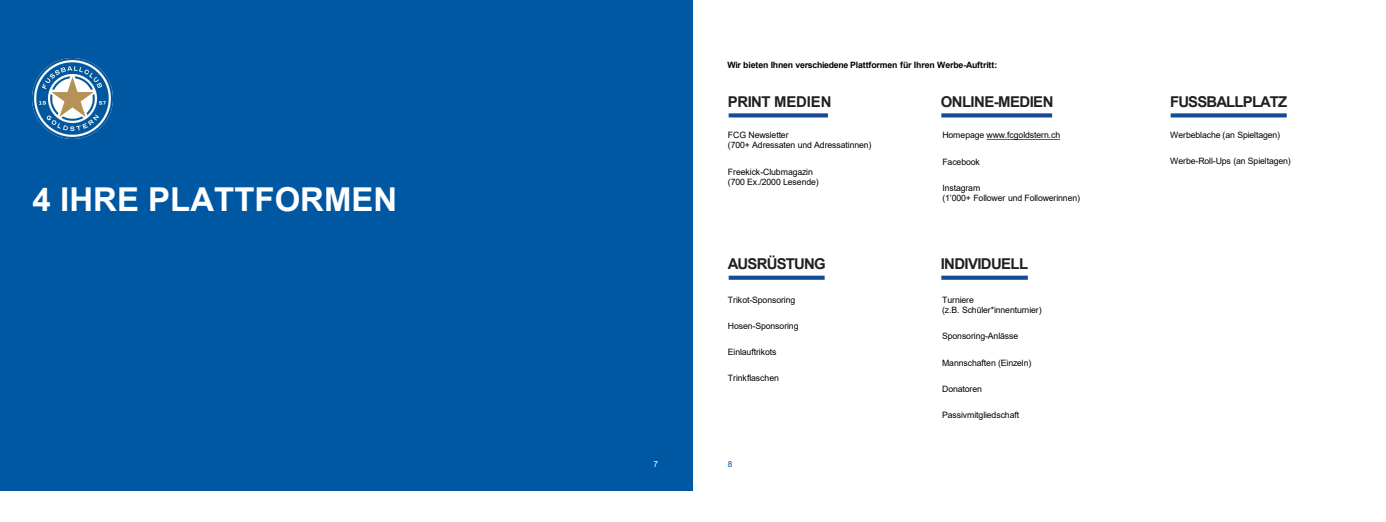
<style>
.page{position:relative;width:1386px;height:522px;background:#fff}
.page>*{position:absolute;margin:0;border:0;box-sizing:border-box;transform-origin:0 0}
.t1{font:700 32.9px "Arial";letter-spacing:.005em;color:#fff}
.t2{font:700 14.88px "Arial";letter-spacing:-.04em;color:#231f20}
.t3{font:700 14.88px "Arial";letter-spacing:-.01em;color:#231f20}
.t4{font:8.75px/10.5px "Arial";letter-spacing:-.015em;color:#000}
.t5{font:700 8.75px "Arial";letter-spacing:-.015em;color:#000}
.t6{font:8.31px "Arial";color:#fff}
.t7{font:8.31px "Arial";color:#0058a3}
</style>
<div class="page">
<div style="left:0;top:0;width:693px;height:490px;background:#0058a3"></div>
<img style="left:33px;top:58px;width:79px;height:80px">
<svg style="left:986px;top:139px;width:74px;height:1px"></svg>
<svg style="left:728px;top:113px;width:99px;height:4px"></svg>
<svg style="left:941px;top:113px;width:110px;height:4px"></svg>
<svg style="left:1170px;top:113px;width:116px;height:4px"></svg>
<svg style="left:728px;top:275px;width:96px;height:4px"></svg>
<svg style="left:941px;top:275px;width:86px;height:4px"></svg>
<p class="t1" style="left:33px;top:176px;width:366px">4 IHRE PLATTFORMEN</p>
<p class="t5" style="left:727px;top:58px;width:271px">Wir bieten Ihnen verschiedene Plattformen für Ihren Werbe-Auftritt:</p>
<h2 class="t3" style="left:728px;top:91px;width:105px">PRINT MEDIEN</h2>
<h2 class="t2" style="left:940px;top:91px;width:114px">ONLINE-MEDIEN</h2>
<p class="t4" style="left:727px;top:129px;width:145px">FCG Newsletter<br>(700+ Adressaten und Adressatinnen)</p>
<p class="t4" style="left:727px;top:166px;width:92px">Freekick-Clubmagazin (700 Ex./2000 Lesende)</p>
<p class="t2" style="left:728px;top:253px;width:99px">AUSRÜSTUNG</p>
<p class="t4" style="left:728px;top:294px;width:69px">Trikot-Sponsoring</p>
<p class="t4" style="left:728px;top:320px;width:72px">Hosen-Sponsoring</p>
<p class="t4" style="left:728px;top:346px;width:50px">Einlauftrikots</p>
<p class="t4" style="left:728px;top:372px;width:52px">Trinkflaschen</p>
<p class="t6" style="left:653px;top:457px;width:6px">7</p>
<p class="t7" style="left:728px;top:457px;width:6px">8</p>
<p class="t4" style="left:942px;top:130px;width:119px">Homepage www.fcgoldstern.ch</p>
<p class="t4" style="left:942px;top:156px;width:39px">Facebook</p>
<p class="t4" style="left:942px;top:182px;width:139px">Instagram<br>(1’000+ Follower und Followerinnen)</p>
<p class="t2" style="left:940px;top:253px;width:89px">INDIVIDUELL</p>
<p class="t4" style="left:942px;top:294px;width:101px">Turniere<br>(z.B. Schüler*innenturnier)</p>
<p class="t4" style="left:942px;top:331px;width:78px">Sponsoring-Anlässe</p>
<p class="t4" style="left:942px;top:357px;width:91px">Mannschaften (Einzeln)</p>
<p class="t4" style="left:942px;top:383px;width:41px">Donatoren</p>
<p class="t4" style="left:942px;top:409px;width:79px">Passivmitgliedschaft</p>
<p class="t2" style="left:1169px;top:91px;width:119px">FUSSBALLPLATZ</p>
<p class="t4" style="left:1169px;top:129px;width:112px">Werbeblache (an Spieltagen)</p>
<p class="t4" style="left:1169px;top:156px;width:122px">Werbe-Roll-Ups (an Spieltagen)</p>
</div>
